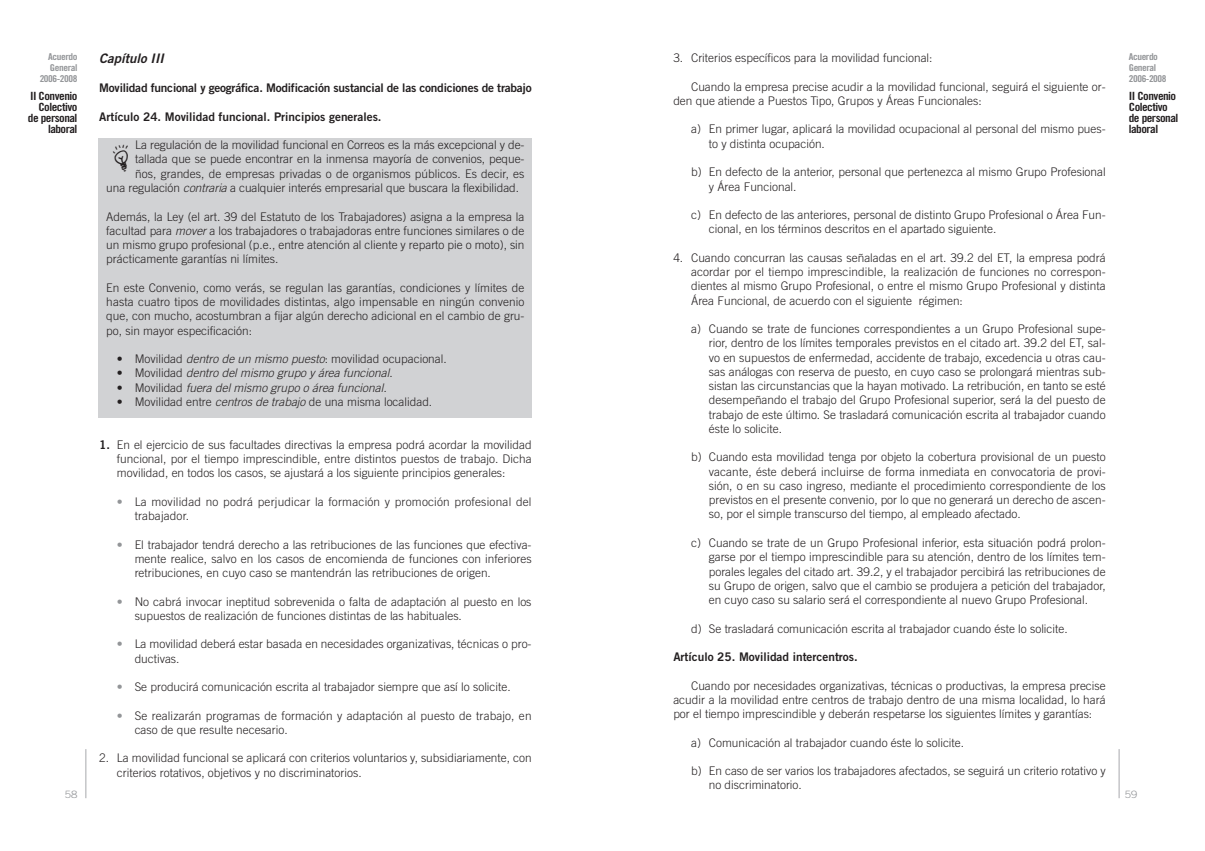
<style>
.page{position:relative;width:1205px;height:851px;background:#fff}
.page>*{position:absolute;margin:0;border:0;box-sizing:border-box;transform-origin:0 0}
.t1{font:13.12px "Trade Gothic LT Std Bd 2 Obl";color:#231f20}
.t2{font:300 11.88px/14.2px "Trade Gothic LT Std";color:#231f20}
.t3{font:italic 300 11.88px "Trade Gothic LT Std";color:#231f20}
.t4{font:11.88px "Trade Gothic LT Std Bd 2";color:#231f20}
.t5{font:11.88px "Trade Gothic LT Std Bd 2";letter-spacing:-.02em;color:#231f20}
.t6{font:11.38px/11px "Trade Gothic LT Std Bd Cn 20";letter-spacing:-.04em;color:#231f20;scale:1.12 1}
.t7{font:300 10.12px "Trade Gothic LT Std";color:#939598;scale:1.12 1}
.t8{font:9.38px/11px "Trade Gothic LT Std Bd Cn 20";letter-spacing:-.04em;color:#939598;scale:1.12 1}
.s1{font-style:italic}
.s2{font-family:"Trade Gothic LT Std Bd 2";font-weight:400}
.s3{font-family:"Trade Gothic LT Std Bd 2";font-weight:400;font-style:normal}
.s4{font-style:normal}
.s5{font-family:"Trade Gothic LT Std Bd 2";font-weight:400;color:#939598}
</style>
<div class="page">
<div style="left:99px;top:138px;width:432px;height:280px;background:#d1d2d4"></div>
<hr style="left:1119px;top:749px;width:1px;height:49px;background:#a8a9ad">
<hr style="left:86px;top:749px;width:1px;height:49px;background:#a8a9ad">
<p class="t8" style="left:40px;top:52px;width:35px;text-align:right">Acuerdo<br>General<br>2006-2008</p>
<p class="t6" style="left:28px;top:92px;width:46px;text-align:right">II Convenio<br>Colectivo de personal laboral</p>
<p class="t7" style="left:65px;top:790px;width:13px">58</p>
<p class="t1" style="left:99px;top:54px;width:66px">Capítulo III</p>
<p class="t5" style="left:99px;top:84px;width:434px">Movilidad funcional y geográfica. Modificación sustancial de las condiciones de trabajo</p>
<p class="t4" style="left:99px;top:112px;width:284px">Artículo 24. Movilidad funcional. Principios generales.</p>
<p class="t2" style="left:135px;top:139px;width:391px">La regulación de la movilidad funcional en Correos es la más excepcional y de-</p>
<p class="t2" style="left:135px;top:153px;width:391px">tallada que se puede encontrar en la inmensa mayoría de convenios, peque-</p>
<p class="t2" style="left:135px;top:167px;width:391px">ños, grandes, de empresas privadas o de organismos públicos. Es decir, es</p>
<p class="t2" style="left:106px;top:182px;width:414px">una regulación <span class="s1">contraria</span> a cualquier interés empresarial que buscara la flexibilidad.</p>
<p class="t2" style="left:106px;top:210px;width:420px;text-align:justify">Además, la Ley (el art. 39 del Estatuto de los Trabajadores) asigna a la empresa la facultad para <span class="s1">mover</span> a los trabajadores o trabajadoras entre funciones similares o de un mismo grupo profesional (p.e., entre atención al cliente y reparto pie o moto), sin prácticamente garantías ni límites.</p>
<p class="t2" style="left:106px;top:281px;width:420px;text-align:justify">En este Convenio, como verás, se regulan las garantías, condiciones y límites de hasta cuatro tipos de movilidades distintas, algo impensable en ningún convenio que, con mucho, acostumbran a fijar algún derecho adicional en el cambio de gru&shy;po, sin mayor especificación:</p>
<p class="t2" style="left:117px;top:353px;width:331px"><span class="s2">•</span> Movilidad <span class="s1">dentro de un mismo puesto</span>: movilidad ocupacional.</p>
<p class="t3" style="left:117px;top:369px;width:277px"><span class="s3">•</span> <span class="s4">Movilidad</span> dentro del mismo grupo y área funcional<span class="s4">.</span></p>
<p class="t3" style="left:117px;top:383px;width:271px"><span class="s3">•</span> <span class="s4">Movilidad</span> fuera del mismo grupo o área funcional.</p>
<p class="t2" style="left:117px;top:395px;width:317px"><span class="s2">•</span> Movilidad entre <span class="s1">centros de trabajo</span> de una misma localidad.</p>
<p class="t2" style="left:117px;top:438px;width:416px;text-align:justify;text-indent:-18px"><span class="s2">1.</span> En el ejercicio de sus facultades directivas la empresa podrá acordar la movilidad funcional, por el tiempo imprescindible, entre distintos puestos de trabajo. Dicha movilidad, en todos los casos, se ajustará a los siguiente principios generales:</p>
<p class="t2" style="left:135px;top:495px;width:398px;text-indent:-18px"><span class="s5">•</span> La movilidad no podrá perjudicar la formación y promoción profesional del trabajador.</p>
<p class="t2" style="left:135px;top:538px;width:398px;text-align:justify;text-indent:-18px"><span class="s5">•</span> El trabajador tendrá derecho a las retribuciones de las funciones que efectiva&shy;mente realice, salvo en los casos de encomienda de funciones con inferiores retribuciones, en cuyo caso se mantendrán las retribuciones de origen.</p>
<p class="t2" style="left:135px;top:595px;width:398px;text-indent:-18px"><span class="s5">•</span> No cabrá invocar ineptitud sobrevenida o falta de adaptación al puesto en los supuestos de realización de funciones distintas de las habituales.</p>
<p class="t2" style="left:135px;top:638px;width:398px;text-indent:-18px"><span class="s5">•</span> La movilidad deberá estar basada en necesidades organizativas, técnicas o pro&shy;ductivas.</p>
<p class="t2" style="left:117px;top:680px;width:395px"><span class="s5">•</span> Se producirá comunicación escrita al trabajador siempre que así lo solicite.</p>
<p class="t2" style="left:135px;top:709px;width:398px;text-indent:-18px"><span class="s5">•</span> Se realizarán programas de formación y adaptación al puesto de trabajo, en caso de que resulte necesario.</p>
<p class="t2" style="left:117px;top:752px;width:416px;text-indent:-18px">2. La movilidad funcional se aplicará con criterios voluntarios y, subsidiariamente, con criterios rotativos, objetivos y no discriminatorios.</p>
<p class="t2" style="left:673px;top:52px;width:261px">3. Criterios específicos para la movilidad funcional:</p>
<p class="t2" style="left:673px;top:80px;width:434px;text-indent:18px">Cuando la empresa precise acudir a la movilidad funcional, seguirá el siguiente or&shy;den que atiende a Puestos Tipo, Grupos y Áreas Funcionales:</p>
<p class="t2" style="left:709px;top:123px;width:398px;text-indent:-18px">a) En primer lugar, aplicará la movilidad ocupacional al personal del mismo pues&shy;to y distinta ocupación.</p>
<p class="t2" style="left:709px;top:166px;width:398px;text-indent:-18px">b) En defecto de la anterior, personal que pertenezca al mismo Grupo Profesional y Área Funcional.</p>
<p class="t2" style="left:709px;top:209px;width:398px;text-indent:-18px">c) En defecto de las anteriores, personal de distinto Grupo Profesional o Área Fun&shy;cional, en los términos descritos en el apartado siguiente.</p>
<p class="t2" style="left:691px;top:251px;width:416px;text-align:justify;text-indent:-18px">4. Cuando concurran las causas señaladas en el art. 39.2 del ET, la empresa podrá acordar por el tiempo imprescindible, la realización de funciones no correspon&shy;dientes al mismo Grupo Profesional, o entre el mismo Grupo Profesional y distinta Área Funcional, de acuerdo con el siguiente régimen:</p>
<p class="t2" style="left:709px;top:323px;width:398px;text-align:justify;text-indent:-18px">a) Cuando se trate de funciones correspondientes a un Grupo Profesional supe&shy;rior, dentro de los límites temporales previstos en el citado art. 39.2 del ET, sal&shy;vo en supuestos de enfermedad, accidente de trabajo, excedencia u otras cau&shy;sas análogas con reserva de puesto, en cuyo caso se prolongará mientras sub&shy;sistan las circunstancias que la hayan motivado. La retribución, en tanto se esté desempeñando el trabajo del Grupo Profesional superior, será la del puesto de trabajo de este último. Se trasladará comunicación escrita al trabajador cuando éste lo solicite.</p>
<p class="t2" style="left:709px;top:451px;width:398px;text-align:justify;text-indent:-18px">b) Cuando esta movilidad tenga por objeto la cobertura provisional de un puesto vacante, éste deberá incluirse de forma inmediata en convocatoria de provi&shy;sión, o en su caso ingreso, mediante el procedimiento correspondiente de los previstos en el presente convenio, por lo que no generará un derecho de ascen&shy;so, por el simple transcurso del tiempo, al empleado afectado.</p>
<p class="t2" style="left:709px;top:536px;width:398px;text-align:justify;text-indent:-18px">c) Cuando se trate de un Grupo Profesional inferior, esta situación podrá prolon&shy;garse por el tiempo imprescindible para su atención, dentro de los límites tem&shy;porales legales del citado art. 39.2, y el trabajador percibirá las retribuciones de su Grupo de origen, salvo que el cambio se produjera a petición del trabajador, en cuyo caso su salario será el correspondiente al nuevo Grupo Profesional.</p>
<p class="t2" style="left:691px;top:622px;width:378px">d) Se trasladará comunicación escrita al trabajador cuando éste lo solicite.</p>
<p class="t4" style="left:673px;top:652px;width:186px">Artículo 25. Movilidad intercentros.</p>
<p class="t2" style="left:673px;top:679px;width:434px;text-align:justify;text-indent:18px">Cuando por necesidades organizativas, técnicas o productivas, la empresa precise acudir a la movilidad entre centros de trabajo dentro de una misma localidad, lo hará por el tiempo imprescindible y deberán respetarse los siguientes límites y garantías:</p>
<p class="t2" style="left:691px;top:736px;width:274px">a) Comunicación al trabajador cuando éste lo solicite.</p>
<p class="t2" style="left:709px;top:764px;width:398px;text-indent:-18px">b) En caso de ser varios los trabajadores afectados, se seguirá un criterio rotativo y no discriminatorio.</p>
<p class="t8" style="left:1129px;top:52px;width:35px">Acuerdo<br>General<br>2006-2008</p>
<p class="t6" style="left:1129px;top:92px;width:46px">II Convenio<br>Colectivo de personal laboral</p>
<p class="t7" style="left:1125px;top:790px;width:13px">59</p>
</div>
